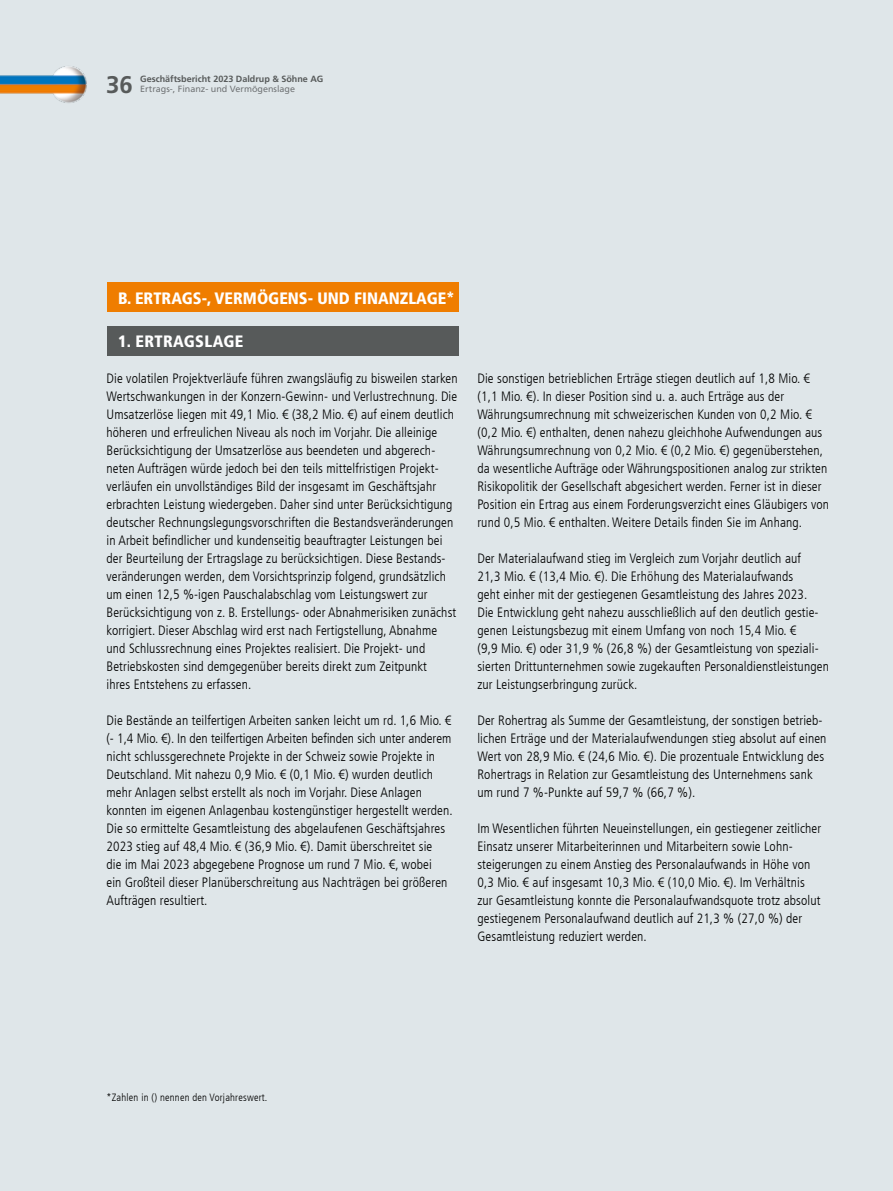
<style>
.page{position:relative;width:893px;height:1191px;background:#dfe6e9}
.page>*{position:absolute;margin:0;border:0;box-sizing:border-box;transform-origin:0 0}
.t1{font:700 24px "Frutiger LT Com";color:#575a5a}
.t2{font:900 condensed 16.5px "Frutiger LT Com";color:#fff}
.t3{font:900 condensed 16.5px "Frutiger LT Com";letter-spacing:.02em;color:#fff}
.t4{font:300 condensed 13.5px/18px "Frutiger LT Com";letter-spacing:.01em;color:#000}
.t5{font:300 condensed 10.5px "Frutiger LT Com";letter-spacing:.02em;color:#000}
.t6{font:700 9px "Frutiger LT Com";color:#575a5a}
.t7{font:9px "Frutiger LT Com";color:#727577}
</style>
<div class="page">
<div style="left:107px;top:282px;width:352px;height:30px;background:#ef7d00"></div>
<div style="left:107px;top:326px;width:352px;height:29px;background:#575a5a"></div>
<img style="left:0;top:66px;width:87px;height:37px">
<h1 class="t1" style="left:106px;top:70px;width:28px">36</h1>
<p class="t6" style="left:140px;top:74px;width:185px">Geschäftsbericht 2023 Daldrup &amp; Söhne AG</p>
<p class="t7" style="left:140px;top:84px;width:156px">Ertrags-, Finanz- und Vermögenslage</p>
<p class="t2" style="left:118px;top:288px;width:338px">B. ERTRAGS-, VERMÖGENS- UND FINANZLAGE*</p>
<p class="t3" style="left:118px;top:331px;width:127px">1. ERTRAGSLAGE</p>
<p class="t4" style="left:106px;top:369px;width:353px">Die volatilen Projektverläufe führen zwangsläufig zu bisweilen starken Wertschwankungen in der Konzern-Gewinn- und Verlustrechnung. Die Umsatzerlöse liegen mit 49,1 Mio. € (38,2 Mio. €) auf einem deutlich höheren und erfreulichen Niveau als noch im Vorjahr. Die alleinige Berücksichtigung der Umsatzerlöse aus beendeten und abgerech&shy;neten Aufträgen würde jedoch bei den teils mittelfristigen Projekt&shy;verläufen ein unvollständiges Bild der insgesamt im Geschäftsjahr erbrachten Leistung wiedergeben. Daher sind unter Berücksichtigung deutscher Rechnungslegungsvorschriften die Bestandsveränderungen in Arbeit befindlicher und kundenseitig beauftragter Leistungen bei der Beurteilung der Ertragslage zu berücksichtigen. Diese Bestands&shy;veränderungen werden, dem Vorsichtsprinzip folgend, grundsätzlich um einen 12,5 %-igen Pauschalabschlag vom Leistungswert zur Berücksichtigung von z. B. Erstellungs- oder Abnahmerisiken zunächst korrigiert. Dieser Abschlag wird erst nach Fertigstellung, Abnahme und Schlussrechnung eines Projektes realisiert. Die Projekt- und Betriebskosten sind demgegenüber bereits direkt zum Zeitpunkt<br>ihres Entstehens zu erfassen.</p>
<p class="t4" style="left:106px;top:711px;width:348px">Die Bestände an teilfertigen Arbeiten sanken leicht um rd. 1,6 Mio. € (- 1,4 Mio. €). In den teilfertigen Arbeiten befinden sich unter anderem nicht schlussgerechnete Projekte in der Schweiz sowie Projekte in Deutschland. Mit nahezu 0,9 Mio. € (0,1 Mio. €) wurden deutlich mehr Anlagen selbst erstellt als noch im Vorjahr. Diese Anlagen konnten im eigenen Anlagenbau kostengünstiger hergestellt werden.<br>Die so ermittelte Gesamtleistung des abgelaufenen Geschäftsjahres 2023 stieg auf 48,4 Mio. € (36,9 Mio. €). Damit überschreitet sie<br>die im Mai 2023 abgegebene Prognose um rund 7 Mio. €, wobei<br>ein Großteil dieser Planüberschreitung aus Nachträgen bei größeren Aufträgen resultiert.</p>
<p class="t4" style="left:477px;top:369px;width:353px">Die sonstigen betrieblichen Erträge stiegen deutlich auf 1,8 Mio. € (1,1 Mio. €). In dieser Position sind u. a. auch Erträge aus der Währungsumrechnung mit schweizerischen Kunden von 0,2 Mio. € (0,2 Mio. €) enthalten, denen nahezu gleichhohe Aufwendungen aus Währungsumrechnung von 0,2 Mio. € (0,2 Mio. €) gegenüberstehen, da wesentliche Aufträge oder Währungspositionen analog zur strikten Risikopolitik der Gesellschaft abgesichert werden. Ferner ist in dieser Position ein Ertrag aus einem Forderungsverzicht eines Gläubigers von rund 0,5 Mio. € enthalten. Weitere Details finden Sie im Anhang.</p>
<p class="t4" style="left:477px;top:549px;width:353px">Der Materialaufwand stieg im Vergleich zum Vorjahr deutlich auf<br>21,3 Mio. € (13,4 Mio. €). Die Erhöhung des Materialaufwands<br>geht einher mit der gestiegenen Gesamtleistung des Jahres 2023.<br>Die Entwicklung geht nahezu ausschließlich auf den deutlich gestie&shy;genen Leistungsbezug mit einem Umfang von noch 15,4 Mio. €<br>(9,9 Mio. €) oder 31,9 % (26,8 %) der Gesamtleistung von speziali&shy;sierten Drittunternehmen sowie zugekauften Personaldienstleistungen zur Leistungserbringung zurück.</p>
<p class="t4" style="left:477px;top:711px;width:351px">Der Rohertrag als Summe der Gesamtleistung, der sonstigen betrieb&shy;lichen Erträge und der Materialaufwendungen stieg absolut auf einen Wert von 28,9 Mio. € (24,6 Mio. €). Die prozentuale Entwicklung des Rohertrags in Relation zur Gesamtleistung des Unternehmens sank um rund 7 %-Punkte auf 59,7 % (66,7 %).</p>
<p class="t4" style="left:477px;top:819px;width:345px">Im Wesentlichen führten Neueinstellungen, ein gestiegener zeitlicher Einsatz unserer Mitarbeiterinnen und Mitarbeitern sowie Lohn&shy;steigerungen zu einem Anstieg des Personalaufwands in Höhe von 0,3 Mio. € auf insgesamt 10,3 Mio. € (10,0 Mio. €). Im Verhältnis zur Gesamtleistung konnte die Personalaufwandsquote trotz absolut gestiegenem Personalaufwand deutlich auf 21,3 % (27,0 %) der Gesamtleistung reduziert werden.</p>
<p class="t5" style="left:106px;top:1091px;width:162px">*Zahlen in () nennen den Vorjahreswert.</p>
</div>
